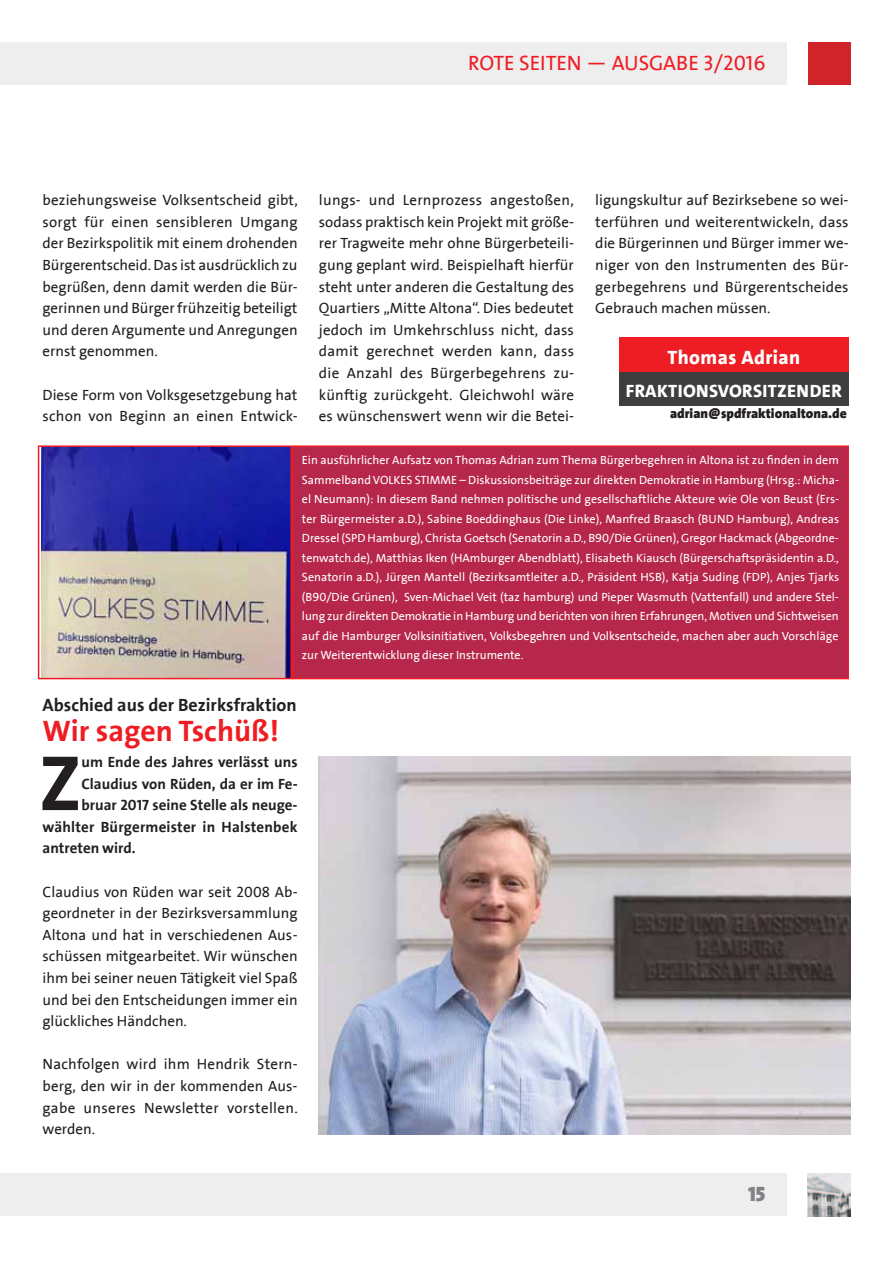
<style>
.page{position:relative;width:893px;height:1263px;background:#fff}
.page>*{position:absolute;margin:0;border:0;box-sizing:border-box;transform-origin:0 0}
.t1{font:700 79.05px "SPD2002 The Sans";color:#231f20}
.t2{font:700 30px "SPD2002 The Sans";color:#ee1d23}
.t3{font:21px "SPD2002 The Sans";color:#ee1d23}
.t4{font:900 21px "SPD The Sans";color:#808285}
.t5{font:800 19.5px "SPD The Sans";letter-spacing:.02em;color:#fff}
.t6{font:700 18px "SPD2002 The Sans";color:#231f20}
.t7{font:800 18px "SPD The Sans Versal";letter-spacing:.02em;color:#fff}
.t8{font:15px/21.6px "SPD2002 The Sans";color:#231f20;text-align:justify}
.t9{font:700 15px "SPD2002 The Sans";letter-spacing:.005em;color:#231f20}
.t10{font:900 13.5px "SPD The Sans";color:#231f20}
.t11{font:12px/19.5px "SPD2002 The Sans";color:#fff;text-align:justify}
</style>
<div class="page">
<div style="left:0;top:43px;width:787px;height:42px;background:#eeeeef"></div>
<div style="left:0;top:1174px;width:787px;height:42px;background:#eeeeef"></div>
<div style="left:808px;top:43px;width:42px;height:42px;background:#d1232a"></div>
<img style="left:808px;top:1174px;width:42px;height:42px">
<img style="left:319px;top:756px;width:531px;height:378px">
<div style="left:293px;top:446px;width:555px;height:233px;background:#b6274b"></div>
<div style="left:292px;top:445px;width:557px;height:234px;border:2px solid #ee1d23"></div>
<img style="left:42px;top:448px;width:247px;height:228px">
<div style="left:38px;top:445px;width:254px;height:234px;border:2px solid #ee1d23"></div>
<div style="left:619px;top:372px;width:230px;height:34px;background:#3e3e3f"></div>
<div style="left:619px;top:337px;width:230px;height:34px;background:#ee1d23"></div>
<h3 class="t3" style="left:468px;top:52px;width:12px">ROTE</h3>
<h3 class="t3" style="left:519px;top:52px;width:11px">SEITE</h3>
<h3 class="t3" style="left:567px;top:52px;width:200px">N — Ausgabe 3/2016</h3>
<p class="t8" style="left:43px;top:190px;width:257px">beziehungsweise Volksentscheid gibt, sorgt für einen sensibleren Umgang der Bezirkspolitik mit einem drohenden Bürgerentscheid. Das ist ausdrücklich zu begrüßen, denn damit werden die Bür&shy;gerinnen und Bürger frühzeitig beteiligt und deren Argumente und Anregungen ernst genommen.</p>
<p class="t8" style="left:43px;top:384px;width:257px">Diese Form von Volksgesetzgebung hat schon von Beginn an einen Entwick-</p>
<p class="t8" style="left:319px;top:190px;width:257px">lungs- und Lernprozess angestoßen, sodass praktisch kein Projekt mit größe&shy;rer Tragweite mehr ohne Bürgerbeteili&shy;gung geplant wird. Beispielhaft hierfür steht unter anderen die Gestaltung des Quartiers „Mitte Altona“. Dies bedeutet jedoch im Umkehrschluss nicht, dass damit gerechnet werden kann, dass die Anzahl des Bürgerbegehrens zu&shy;künftig zurückgeht. Gleichwohl wäre es wünschenswert wenn wir die Betei-</p>
<p class="t8" style="left:595px;top:190px;width:255px">ligungskultur auf Bezirksebene so wei&shy;terführen und weiterentwickeln, dass die Bürgerinnen und Bürger immer we&shy;niger von den Instrumenten des Bür&shy;gerbegehrens und Bürgerentscheides Gebrauch machen müssen.</p>
<h3 class="t5" style="left:667px;top:344px;width:134px">Thomas Adrian</h3>
<p class="t7" style="left:626px;top:379px;width:217px">FRAKTIONSVORSITZENDER</p>
<p class="t10" style="left:670px;top:405px;width:178px">adrian@spdfraktionaltona.de</p>
<p class="t11" style="left:302px;top:451px;width:539px">Ein ausführlicher Aufsatz von Thomas Adrian zum Thema Bürgerbegehren in Altona ist zu finden in dem Sammelband VOLKES STIMME – Diskussionsbeiträge zur direkten Demokratie in Hamburg (Hrsg.: Micha&shy;el Neumann): In diesem Band nehmen politische und gesellschaftliche Akteure wie Ole von Beust (Ers&shy;ter Bürgermeister a.D.), Sabine Boeddinghaus (Die Linke), Manfred Braasch (BUND Hamburg), Andreas Dressel (SPD Hamburg), Christa Goetsch (Senatorin a.D., B90/Die Grünen), Gregor Hackmack (Abgeordne&shy;tenwatch.de), Matthias Iken (HAmburger Abendblatt), Elisabeth Kiausch (Bürgerschaftspräsidentin a.D., Senatorin a.D.), Jürgen Mantell (Bezirksamtleiter a.D., Präsident HSB), Katja Suding (FDP), Anjes Tjarks (B90/Die Grünen), Sven-Michael Veit (taz hamburg) und Pieper Wasmuth (Vattenfall) und andere Stel&shy;lung zur direkten Demokratie in Hamburg und berichten von ihren Erfahrungen, Motiven und Sichtweisen auf die Hamburger Volksinitiativen, Volksbegehren und Volksentscheide, machen aber auch Vorschläge zur Weiterentwicklung dieser Instrumente.</p>
<p class="t6" style="left:43px;top:695px;width:256px">Abschied aus der Bezirksfraktion</p>
<h2 class="t2" style="left:43px;top:715px;width:238px">Wir sagen Tschüß!</h2>
<h1 class="t1" style="left:39px;top:742px;width:44px">Z</h1>
<p class="t9" style="left:81px;top:754px;width:218px">um Ende des Jahres verlässt uns</p>
<p class="t9" style="left:81px;top:775px;width:218px">Claudius von Rüden, da er im Fe-</p>
<p class="t9" style="left:81px;top:797px;width:218px">bruar 2017 seine Stelle als neuge-</p>
<p class="t9" style="left:43px;top:819px;width:257px">wählter Bürgermeister in Halstenbek</p>
<p class="t9" style="left:43px;top:840px;width:95px">antreten wird.</p>
<p class="t8" style="left:43px;top:881px;width:257px">Claudius von Rüden war seit 2008 Ab&shy;geordneter in der Bezirksversammlung Altona und hat in verschiedenen Aus&shy;schüssen mitgearbeitet. Wir wünschen ihm bei seiner neuen Tätigkeit viel Spaß und bei den Entscheidungen immer ein glückliches Händchen.</p>
<p class="t8" style="left:43px;top:1054px;width:257px">Nachfolgen wird ihm Hendrik Stern&shy;berg, den wir in der kommenden Aus&shy;gabe unseres Newsletter vorstellen. werden.</p>
<h3 class="t4" style="left:748px;top:1180px;width:19px">15</h3>
</div>
